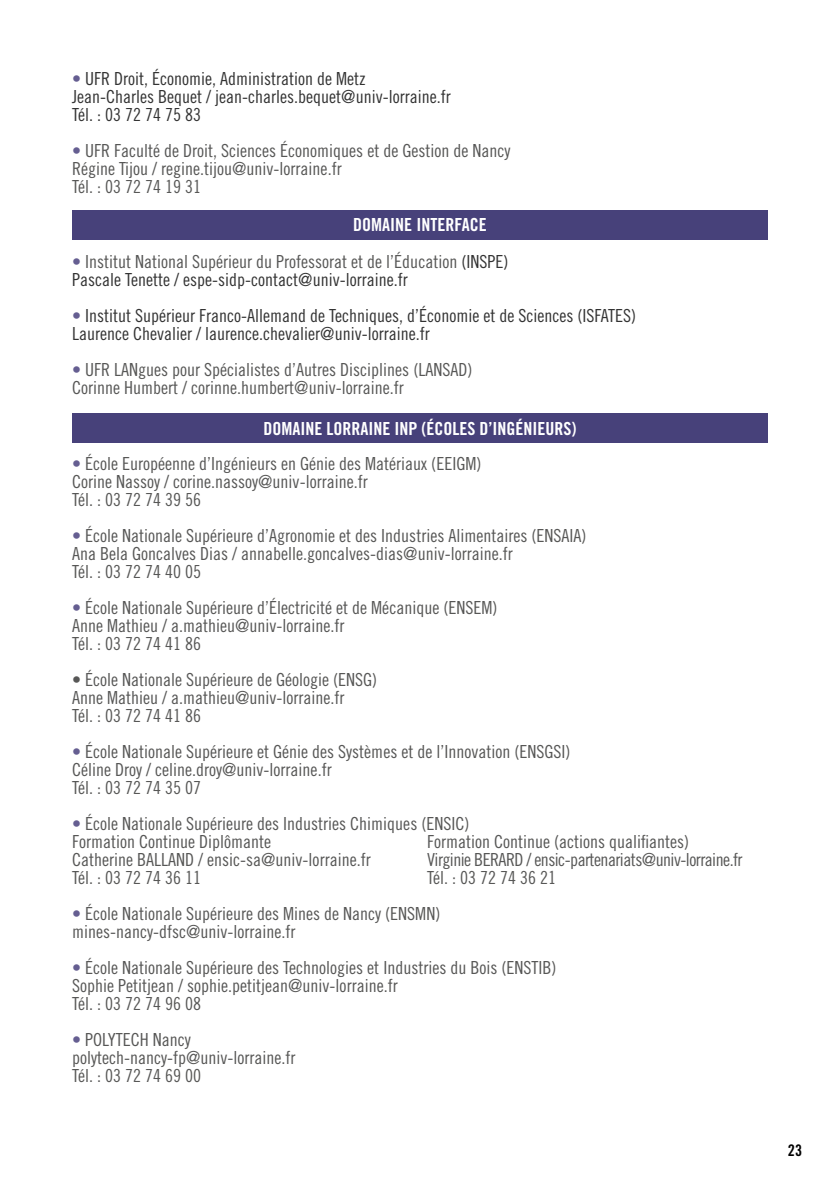
<style>
.page{position:relative;width:840px;height:1191px;background:#fff}
.page>*{position:absolute;margin:0;border:0;box-sizing:border-box;transform-origin:0 0}
.t1{font:18px/18px "Trade Gothic LT Std Cn 18";color:#575756}
.t2{font:18px/18px "Trade Gothic LT Std Cn 18";color:#333}
.t3{font:18px/18px "Trade Gothic LT Std Cn 18";letter-spacing:-.03em;color:#575756}
.t4{font:18px "Trade Gothic LT Std Bd Cn 20";color:#fff}
.t5{font:16px "Trade Gothic LT Std Bd Cn 20";color:#000}
.s1{color:#655e91}
.s2{color:#575756}
</style>
<div class="page">
<div style="left:72px;top:209px;width:695px;height:30px;background:#47417a"></div>
<div style="left:72px;top:413px;width:695px;height:30px;background:#47417a"></div>
<p class="t2" style="left:72px;top:69px;width:380px"><span class="s1">•</span> UFR Droit, Économie, Administration de Metz<br>Jean-Charles Bequet / jean-charles.bequet@univ-lorraine.fr<br>Tél. : 03 72 74 75 83</p>
<p class="t1" style="left:72px;top:141px;width:439px"><span class="s1">•</span> UFR Faculté de Droit, Sciences Économiques et de Gestion de Nancy<br>Régine Tijou / regine.tijou@univ-lorraine.fr<br>Tél. : 03 72 74 19 31</p>
<p class="t4" style="left:353px;top:214px;width:135px">DOMAINE INTERFACE</p>
<p class="t2" style="left:72px;top:253px;width:437px"><span class="s1">•</span> <span class="s2">Institut National Supérieur du Professorat et de l’Éducation</span> (INSPE)<br>Pascale Tenette / espe-sidp-contact@univ-lorraine.fr</p>
<p class="t2" style="left:72px;top:307px;width:565px"><span class="s1">•</span> Institut Supérieur Franco-Allemand de Techniques, d’Économie et de Sciences (ISFATES)<br>Laurence Chevalier / laurence.chevalier@univ-lorraine.fr</p>
<p class="t1" style="left:72px;top:361px;width:401px"><span class="s1">•</span> UFR LANgues pour Spécialistes d’Autres Disciplines (LANSAD)<br>Corinne Humbert / corinne.humbert@univ-lorraine.fr</p>
<p class="t4" style="left:263px;top:417px;width:314px">DOMAINE LORRAINE INP (ÉCOLES D’INGÉNIEURS)</p>
<p class="t1" style="left:72px;top:454px;width:410px"><span class="s1">•</span> École Européenne d’Ingénieurs en Génie des Matériaux (EEIGM)<br>Corine Nassoy / corine.nassoy@univ-lorraine.fr<br>Tél. : 03 72 74 39 56</p>
<p class="t1" style="left:72px;top:526px;width:515px"><span class="s1">•</span> École Nationale Supérieure d’Agronomie et des Industries Alimentaires (ENSAIA)<br>Ana Bela Goncalves Dias / annabelle.goncalves-dias@univ-lorraine.fr<br>Tél. : 03 72 74 40 05</p>
<p class="t1" style="left:72px;top:598px;width:426px"><span class="s1">•</span> École Nationale Supérieure d’Électricité et de Mécanique (ENSEM)<br>Anne Mathieu / a.mathieu@univ-lorraine.fr<br>Tél. : 03 72 74 41 86</p>
<p class="t1" style="left:72px;top:670px;width:306px">• École Nationale Supérieure de Géologie (ENSG)<br>Anne Mathieu / a.mathieu@univ-lorraine.fr<br>Tél. : 03 72 74 41 86</p>
<p class="t1" style="left:72px;top:742px;width:499px"><span class="s1">•</span> École Nationale Supérieure et Génie des Systèmes et de l’Innovation (ENSGSI)<br>Céline Droy / celine.droy@univ-lorraine.fr<br>Tél. : 03 72 74 35 07</p>
<p class="t1" style="left:72px;top:814px;width:398px"><span class="s1">•</span> École Nationale Supérieure des Industries Chimiques (ENSIC)<br>Formation Continue Diplômante<br>Catherine BALLAND / ensic-sa@univ-lorraine.fr<br>Tél. : 03 72 74 36 11</p>
<p class="t1" style="left:72px;top:904px;width:369px"><span class="s1">•</span> École Nationale Supérieure des Mines de Nancy (ENSMN) mines-nancy-dfsc@univ-lorraine.fr</p>
<p class="t1" style="left:72px;top:958px;width:485px"><span class="s1">•</span> École Nationale Supérieure des Technologies et Industries du Bois (ENSTIB)<br>Sophie Petitjean / sophie.petitjean@univ-lorraine.fr<br>Tél. : 03 72 74 96 08</p>
<p class="t1" style="left:72px;top:1030px;width:225px"><span class="s1">•</span> POLYTECH Nancy polytech-nancy-fp@univ-lorraine.fr<br>Tél. : 03 72 74 69 00</p>
<p class="t3" style="left:427px;top:832px;width:317px">Formation Continue (actions qualifiantes)<br>Virginie BERARD / ensic-partenariats@univ-lorraine.fr<br>Tél. : 03 72 74 36 21</p>
<p class="t5" style="left:787px;top:1140px;width:16px">23</p>
</div>
